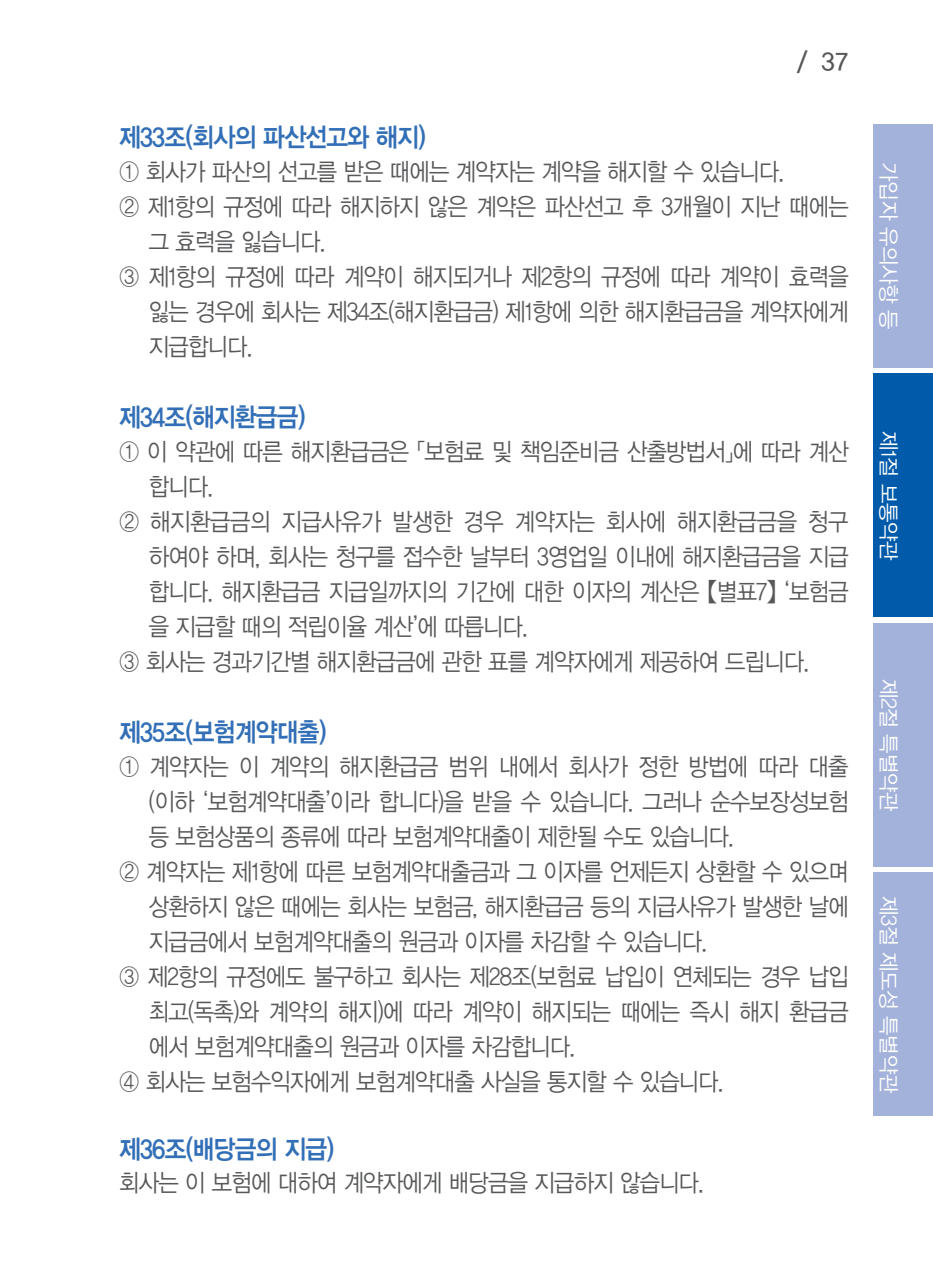
<style>
.page{position:relative;width:933px;height:1280px;background:#fff}
.page>*{position:absolute;margin:0;border:0;box-sizing:border-box;transform-origin:0 0}
._03_1__제목{font:26.25px "YDVYGO Std 14";letter-spacing:-.03em;color:#326fb7;scale:.9 1}
._04___본문{font:24.5px/35px "YDVYGO Std 12";letter-spacing:-.03em;color:#57585a;text-align:justify;scale:.9 1}
.t1{font:24.5px "YDVYGO Std 33";color:#57585a}
.t2{font:21px "YDVYGO Std 12";letter-spacing:-.01em;color:#fff}
</style>
<div class="page">
<div style="left:873px;top:124px;width:60px;height:244px;background:#a3b2da"></div>
<div style="left:873px;top:373px;width:60px;height:244px;background:#015aaa"></div>
<div style="left:873px;top:623px;width:60px;height:244px;background:#a3b2da"></div>
<div style="left:873px;top:872px;width:60px;height:244px;background:#a3b2da"></div>
<p class="t1" style="left:796px;top:49px;width:53px">/ 37</p>
<p class="_03_1__제목" style="left:119px;top:124px;width:342px">제33조(회사의 파산선고와 해지)</p>
<p class="_04___본문" style="left:119px;top:154px;width:740px">① 회사가 파산의 선고를 받은 때에는 계약자는 계약을 해지할 수 있습니다.</p>
<p class="_04___본문" style="left:149px;top:189px;width:779px;text-indent:-30px">② 제1항의 규정에 따라 해지하지 않은 계약은 파산선고 후 3개월이 지난 때에는 그 효력을 잃습니다.</p>
<p class="_04___본문" style="left:149px;top:259px;width:779px;text-indent:-30px">③ 제1항의 규정에 따라 계약이 해지되거나 제2항의 규정에 따라 계약이 효력을 잃는 경우에 회사는 제34조(해지환급금) 제1항에 의한 해지환급금을 계약자에게 지급합니다.</p>
<p class="_03_1__제목" style="left:119px;top:404px;width:209px">제34조(해지환급금)</p>
<p class="_04___본문" style="left:149px;top:434px;width:779px;text-indent:-30px">① 이 약관에 따른 해지환급금은 「보험료 및 책임준비금 산출방법서」에 따라 계산 합니다.</p>
<p class="_04___본문" style="left:149px;top:504px;width:779px;text-indent:-30px">② 해지환급금의 지급사유가 발생한 경우 계약자는 회사에 해지환급금을 청구 하여야 하며, 회사는 청구를 접수한 날부터 3영업일 이내에 해지환급금을 지급 합니다. 해지환급금 지급일까지의 기간에 대한 이자의 계산은 【별표7】 ‘보험금 을 지급할 때의 적립이율 계산’에 따릅니다.</p>
<p class="_04___본문" style="left:119px;top:644px;width:768px">③ 회사는 경과기간별 해지환급금에 관한 표를 계약자에게 제공하여 드립니다.</p>
<p class="_03_1__제목" style="left:119px;top:719px;width:232px">제35조(보험계약대출)</p>
<p class="_04___본문" style="left:149px;top:749px;width:779px;text-indent:-30px">① 계약자는 이 계약의 해지환급금 범위 내에서 회사가 정한 방법에 따라 대출 (이하 ‘보험계약대출’이라 합니다)을 받을 수 있습니다. 그러나 순수보장성보험 등 보험상품의 종류에 따라 보험계약대출이 제한될 수도 있습니다.</p>
<p class="_04___본문" style="left:149px;top:854px;width:779px;text-indent:-30px">② 계약자는 제1항에 따른 보험계약대출금과 그 이자를 언제든지 상환할 수 있으며 상환하지 않은 때에는 회사는 보험금, 해지환급금 등의 지급사유가 발생한 날에 지급금에서 보험계약대출의 원금과 이자를 차감할 수 있습니다.</p>
<p class="_04___본문" style="left:149px;top:959px;width:779px;text-indent:-30px">③ 제2항의 규정에도 불구하고 회사는 제28조(보험료 납입이 연체되는 경우 납입 최고(독촉)와 계약의 해지)에 따라 계약이 해지되는 때에는 즉시 해지 환급금 에서 보험계약대출의 원금과 이자를 차감합니다.</p>
<p class="_04___본문" style="left:119px;top:1064px;width:673px">④ 회사는 보험수익자에게 보험계약대출 사실을 통지할 수 있습니다.</p>
<p class="_03_1__제목" style="left:119px;top:1135px;width:241px">제36조(배당금의 지급)</p>
<p class="_04___본문" style="left:119px;top:1166px;width:651px">회사는 이 보험에 대하여 계약자에게 배당금을 지급하지 않습니다.</p>
<p class="t2" style="left:899px;top:162px;width:169px;rotate:90deg">가입자 유의사항 등</p>
<p class="t2" style="left:899px;top:431px;width:131px;rotate:90deg">제1절 보통약관</p>
<p class="t2" style="left:899px;top:679px;width:134px;rotate:90deg">제2절 특별약관</p>
<p class="t2" style="left:899px;top:895px;width:199px;rotate:90deg">제3절 제도성 특별약관</p>
</div>
